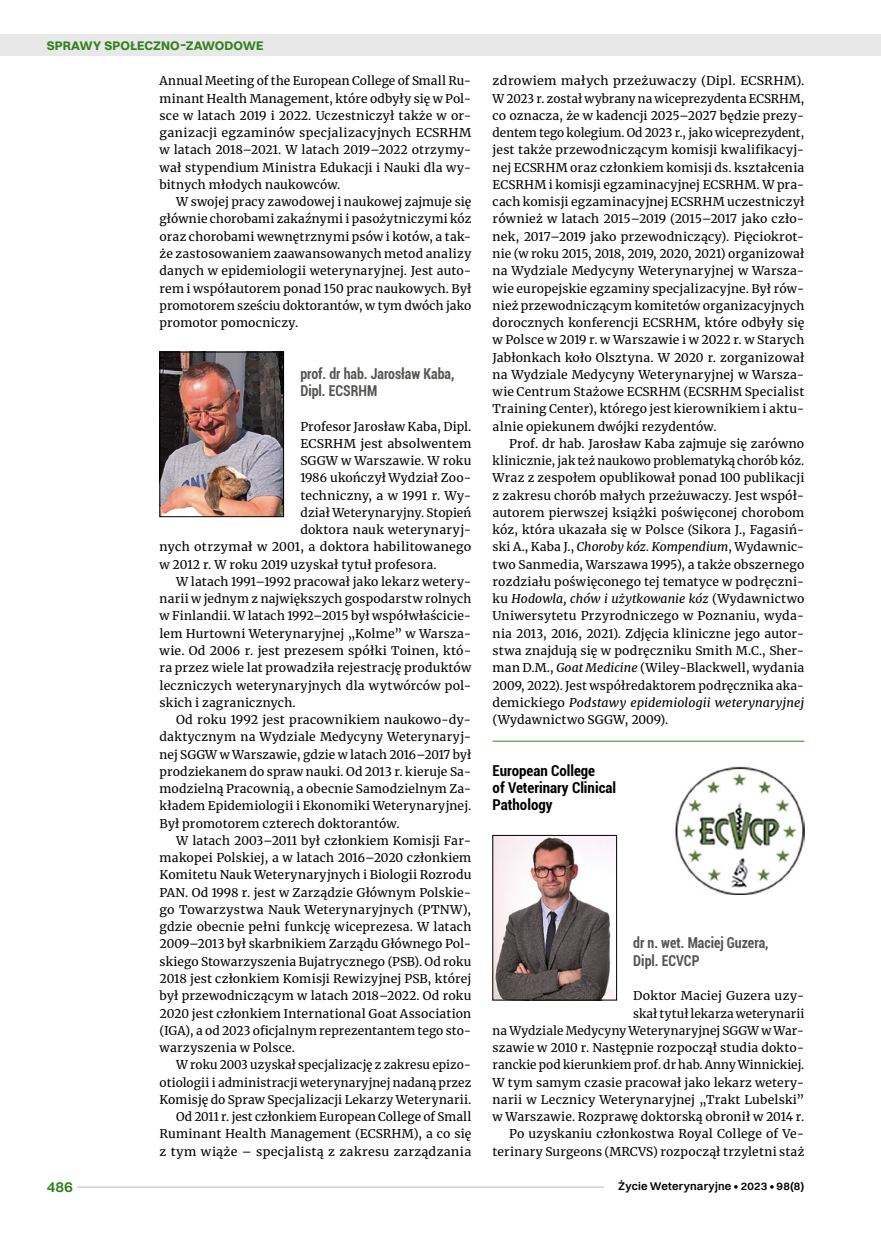
<style>
.page{position:relative;width:881px;height:1234px;background:#fff}
.page>*{position:absolute;margin:0;border:0;box-sizing:border-box;transform-origin:0 0}
.t1{font:700 condensed 15px/17.2px "Roboto";color:#555554;scale:.93 1}
.t2{font:700 condensed 15px/17.2px "Roboto";color:#000}
.t3{font:600 15px "Switzer";color:#32821c}
.t4{font:700 12.6px "Switzer";color:#32821c}
.t5{font:12px/17.2px "Merriweather";letter-spacing:.015em;color:#000;text-align:justify}
.t6{font:12px/17.2px "Merriweather";letter-spacing:.015em;color:#000;text-align:justify;scale:1.04 1}
.t7{font:600 11.25px "Switzer";letter-spacing:.015em;color:#000}
.s1{font-weight:500;font-size:18px}
.s2{font-style:italic}
</style>
<div class="page">
<hr style="left:492px;top:740px;width:312px;height:1px;background:#32821c">
<img style="left:161px;top:354px;width:121px;height:161px">
<div style="left:159px;top:352px;width:125px;height:165px;border:1px solid #000"></div>
<img style="left:675px;top:766px;width:129px;height:128px">
<img style="left:494px;top:837px;width:120px;height:161px">
<div style="left:492px;top:835px;width:124px;height:165px;border:1px solid #000"></div>
<div style="left:0;top:35px;width:880px;height:21px;background:#e8e8e8"></div>
<hr style="left:47px;top:1186px;width:565px;height:1px;background:#d2d1d1">
<div style="left:47px;top:1178px;width:30px;height:15px;background:#fff"></div>
<div style="left:604px;top:1180px;width:200px;height:13px;background:#fff"></div>
<p class="t4" style="left:47px;top:37px;width:218px">SPRAWY SPOŁECZNO<span class="s1">-</span>ZAWODOWE</p>
<p class="t5" style="left:159px;top:72px;width:313px">Annual Meeting of the European College of Small Ru&shy;minant Health Management, które odbyły się w Pol&shy;sce w latach 2019 i 2022. Uczestniczył także w or&shy;ganizacji egzaminów specjalizacyjnych ECSRHM w latach 2018–2021. W latach 2019–2022 otrzymy&shy;wał stypendium Ministra Edukacji i Nauki dla wy&shy;bitnych młodych naukowców.</p>
<p class="t5" style="left:159px;top:193px;width:313px;text-indent:16px">W swojej pracy zawodowej i naukowej zajmuje się głównie chorobami zakaźnymi i pasożytniczymi kóz oraz chorobami wewnętrznymi psów i kotów, a tak&shy;że zastosowaniem zaawansowanych metod analizy danych w epidemiologii weterynaryjnej. Jest auto&shy;rem i współautorem ponad 150 prac naukowych. Był promotorem sześciu doktorantów, w tym dwóch jako promotor pomocniczy.</p>
<p class="t1" style="left:300px;top:364px;width:167px">prof. dr hab. Jarosław Kaba,<br>Dipl. ECSRHM</p>
<p class="t5" style="left:300px;top:417px;width:172px">Profesor Jarosław Kaba, Dipl.</p>
<p class="t5" style="left:300px;top:434px;width:172px">ECSRHM jest absolwentem</p>
<p class="t5" style="left:300px;top:451px;width:172px">SGGW w Warszawie. W roku</p>
<p class="t5" style="left:300px;top:469px;width:172px">1986 ukończył Wydział Zoo-</p>
<p class="t5" style="left:300px;top:486px;width:172px">techniczny, a w 1991 r. Wy-</p>
<p class="t5" style="left:300px;top:503px;width:172px">dział Weterynaryjny. Stopień</p>
<p class="t5" style="left:300px;top:520px;width:172px">doktora nauk weterynaryj-</p>
<p class="t5" style="left:159px;top:538px;width:313px">nych otrzymał w 2001, a doktora habilitowanego</p>
<p class="t5" style="left:159px;top:555px;width:278px">w 2012 r. W roku 2019 uzyskał tytuł profesora.</p>
<p class="t5" style="left:176px;top:572px;width:296px">W latach 1991–1992 pracował jako lekarz wetery-</p>
<p class="t5" style="left:159px;top:589px;width:313px">narii w jednym z największych gospodarstw rolnych</p>
<p class="t5" style="left:159px;top:607px;width:313px">w Finlandii. W latach 1992–2015 był współwłaścicie-</p>
<p class="t5" style="left:159px;top:624px;width:313px">lem Hurtowni Weterynaryjnej „Kolme” w Warsza-</p>
<p class="t5" style="left:159px;top:641px;width:313px">wie. Od 2006 r. jest prezesem spółki Toinen, któ-</p>
<p class="t5" style="left:159px;top:658px;width:313px">ra przez wiele lat prowadziła rejestrację produktów</p>
<p class="t5" style="left:159px;top:676px;width:313px">leczniczych weterynaryjnych dla wytwórców pol-</p>
<p class="t5" style="left:159px;top:693px;width:138px">skich i zagranicznych.</p>
<p class="t5" style="left:176px;top:710px;width:296px">Od roku 1992 jest pracownikiem naukowo-dy-</p>
<p class="t5" style="left:159px;top:727px;width:313px">daktycznym na Wydziale Medycyny Weterynaryj-</p>
<p class="t5" style="left:159px;top:745px;width:313px">nej SGGW w Warszawie, gdzie w latach 2016–2017 był</p>
<p class="t5" style="left:159px;top:762px;width:313px">prodziekanem do spraw nauki. Od 2013 r. kieruje Sa-</p>
<p class="t5" style="left:159px;top:779px;width:313px">modzielną Pracownią, a obecnie Samodzielnym Za-</p>
<p class="t5" style="left:159px;top:796px;width:313px">kładem Epidemiologii i Ekonomiki Weterynaryjnej.</p>
<p class="t5" style="left:159px;top:814px;width:241px">Był promotorem czterech doktorantów.</p>
<p class="t5" style="left:176px;top:831px;width:296px">W latach 2003–2011 był członkiem Komisji Far-</p>
<p class="t5" style="left:159px;top:848px;width:313px">makopei Polskiej, a w latach 2016–2020 członkiem</p>
<p class="t5" style="left:159px;top:865px;width:313px">Komitetu Nauk Weterynaryjnych i Biologii Rozrodu</p>
<p class="t5" style="left:159px;top:883px;width:313px">PAN. Od 1998 r. jest w Zarządzie Głównym Polskie-</p>
<p class="t5" style="left:159px;top:900px;width:313px">go Towarzystwa Nauk Weterynaryjnych (PTNW),</p>
<p class="t5" style="left:159px;top:917px;width:313px">gdzie obecnie pełni funkcję wiceprezesa. W latach</p>
<p class="t5" style="left:159px;top:934px;width:313px">2009–2013 był skarbnikiem Zarządu Głównego Pol-</p>
<p class="t5" style="left:159px;top:952px;width:313px">skiego Stowarzyszenia Bujatrycznego (PSB). Od roku</p>
<p class="t5" style="left:159px;top:969px;width:313px">2018 jest członkiem Komisji Rewizyjnej PSB, której</p>
<p class="t5" style="left:159px;top:986px;width:313px">był przewodniczącym w latach 2018–2022. Od roku</p>
<p class="t5" style="left:159px;top:1003px;width:313px">2020 jest członkiem International Goat Association</p>
<p class="t5" style="left:159px;top:1021px;width:313px">(IGA), a od 2023 oficjalnym reprezentantem tego sto-</p>
<p class="t5" style="left:159px;top:1038px;width:137px">warzyszenia w Polsce.</p>
<p class="t5" style="left:176px;top:1055px;width:296px">W roku 2003 uzyskał specjalizację z zakresu epizo-</p>
<p class="t5" style="left:159px;top:1072px;width:313px">otiologii i administracji weterynaryjnej nadaną przez</p>
<p class="t5" style="left:159px;top:1090px;width:313px">Komisję do Spraw Specjalizacji Lekarzy Weterynarii.</p>
<p class="t5" style="left:176px;top:1107px;width:296px">Od 2011 r. jest członkiem European College of Small</p>
<p class="t5" style="left:159px;top:1124px;width:313px">Ruminant Health Management (ECSRHM), a co się</p>
<p class="t5" style="left:159px;top:1141px;width:313px">z tym wiąże – specjalistą z zakresu zarządzania</p>
<p class="t6" style="left:492px;top:72px;width:301px">zdrowiem małych przeżuwaczy (Dipl. ECSRHM).<br>W 2023 r. został wybrany na wiceprezydenta ECSRHM, co oznacza, że w kadencji 2025–2027 będzie prezy&shy;dentem tego kolegium. Od 2023 r., jako wiceprezydent, jest także przewodniczącym komisji kwalifikacyj&shy;nej ECSRHM oraz członkiem komisji ds. kształcenia ECSRHM i komisji egzaminacyjnej ECSRHM. W pra&shy;cach komisji egzaminacyjnej ECSRHM uczestniczył również w latach 2015–2019 (2015–2017 jako czło&shy;nek, 2017–2019 jako przewodniczący). Pięciokrot&shy;nie (w roku 2015, 2018, 2019, 2020, 2021) organizował na Wydziale Medycyny Weterynaryjnej w Warsza&shy;wie europejskie egzaminy specjalizacyjne. Był rów&shy;nież przewodniczącym komitetów organizacyjnych dorocznych konferencji ECSRHM, które odbyły się w Polsce w 2019 r. w Warszawie i w 2022 r. w Starych Jabłonkach koło Olsztyna. W 2020 r. zorganizował na Wydziale Medycyny Weterynaryjnej w Warsza&shy;wie Centrum Stażowe ECSRHM (ECSRHM Specialist Training Center), którego jest kierownikiem i aktu&shy;alnie opiekunem dwójki rezydentów.</p>
<p class="t5" style="left:492px;top:434px;width:313px;text-indent:16px">Prof. dr hab. Jarosław Kaba zajmuje się zarówno klinicznie, jak też naukowo problematyką chorób kóz.<br>Wraz z zespołem opublikował ponad 100 publikacji z zakresu chorób małych przeżuwaczy. Jest współ&shy;autorem pierwszej książki poświęconej chorobom kóz, która ukazała się w Polsce (Sikora J., Fagasiń&shy;ski A., Kaba J., <span class="s2">Choroby kóz. Kompendium</span>, Wydawnic&shy;two Sanmedia, Warszawa 1995), a także obszernego rozdziału poświęconego tej tematyce w podręczni&shy;ku <span class="s2">Hodowla, chów i użytkowanie kóz</span> (Wydawnictwo Uniwersytetu Przyrodniczego w Poznaniu, wyda&shy;nia 2013, 2016, 2021). Zdjęcia kliniczne jego autor&shy;stwa znajdują się w podręczniku Smith M.C., Sher&shy;man D.M., <span class="s2">Goat Medicine</span> (Wiley-Blackwell, wydania 2009, 2022). Jest współredaktorem podręcznika aka&shy;demickiego <span class="s2">Podstawy epidemiologii weterynaryjnej </span>(Wydawnictwo SGGW, 2009).</p>
<p class="t2" style="left:492px;top:761px;width:125px">European College<br>of Veterinary Clinical<br>Pathology</p>
<p class="t1" style="left:633px;top:933px;width:147px">dr n. wet. Maciej Guzera,<br>Dipl. ECVCP</p>
<p class="t5" style="left:492px;top:986px;width:313px;text-align:right">Doktor Maciej Guzera uzy-<br>skał tytuł lekarza weterynarii<br>na Wydziale Medycyny Weterynaryjnej SGGW w War&shy;szawie w 2010 r. Następnie rozpoczął studia dokto&shy;ranckie pod kierunkiem prof. dr hab. Anny Winnickiej.<br>W tym samym czasie pracował jako lekarz wetery&shy;narii w Lecznicy Weterynaryjnej „Trakt Lubelski” w Warszawie. Rozprawę doktorską obronił w 2014 r.<br>Po uzyskaniu członkostwa Royal College of Ve&shy;terinary Surgeons (MRCVS) rozpoczął trzyletni staż</p>
<p class="t3" style="left:47px;top:1177px;width:27px">486</p>
<p class="t7" style="left:618px;top:1179px;width:187px">Życie Weterynaryjne • 2023 • 98(8)</p>
</div>
